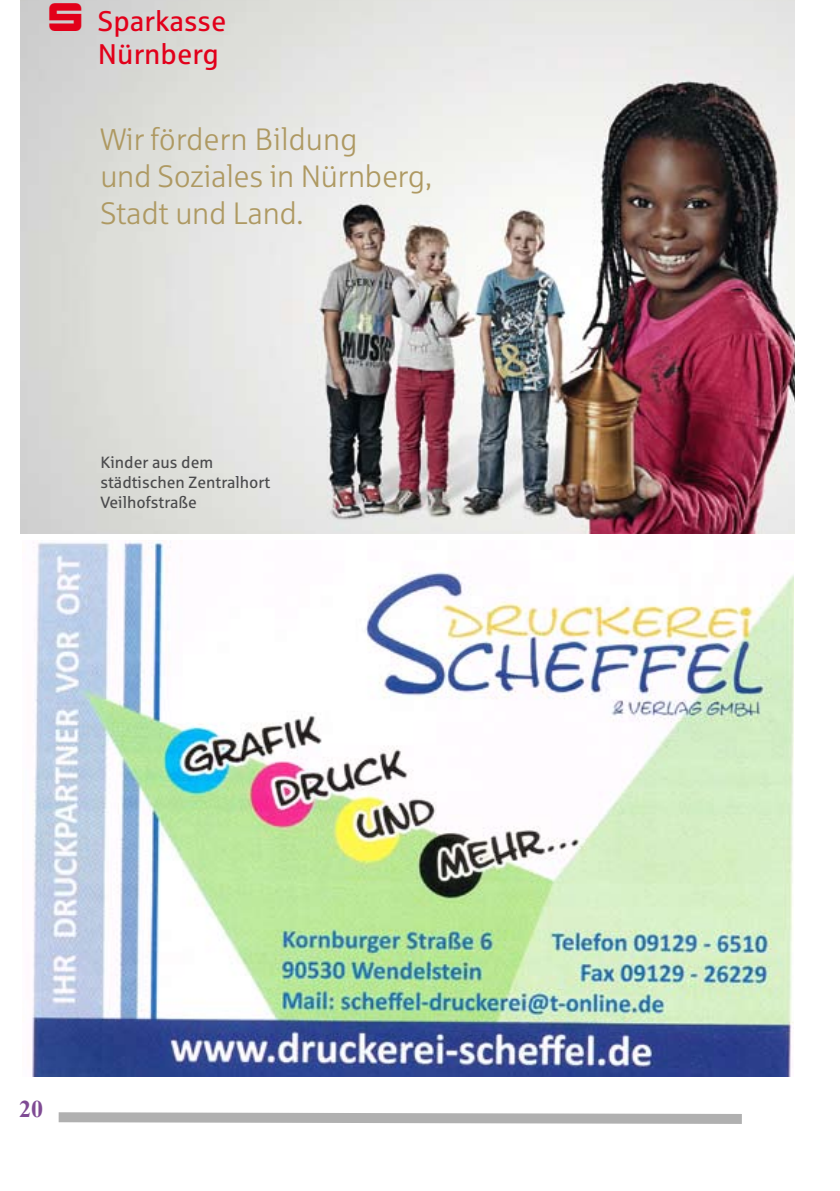
<style>
.page{position:relative;width:840px;height:1191px;background:#fff}
.page>*{position:absolute;margin:0;border:0;box-sizing:border-box;transform-origin:0 0}
.t1{font:31px/37.2px "Sparkasse Lt";letter-spacing:-.01em;color:#ae9962}
.t2{font:28.6px/32.4px "Sparkasse Rg";color:#e2001a;text-align:right}
.t3{font:700 24px "Times New Roman";color:#7f4b94}
.t4{font:16.2px/19.6px "Sparkasse Rg";color:#4b4b4d}
</style>
<div class="page">
<svg style="left:58px;top:1112px;width:684px;height:12px;background:#bdbdbd"></svg>
<img style="left:32px;top:540px;width:761px;height:536px">
<img style="left:21px;top:0;width:773px;height:533px">
<p class="t2" style="left:50px;top:4px;width:178px">▲ Sparkasse<br>Nürnberg</p>
<p class="t1" style="left:100px;top:120px;width:333px">Wir fördern Bildung<br>und Soziales in Nürnberg,<br>Stadt und Land.</p>
<p class="t4" style="left:100px;top:452px;width:171px">Kinder aus dem städtischen Zentralhort<br>Veilhofstraße</p>
<p class="t3" style="left:19px;top:1091px;width:25px">20</p>
</div>
